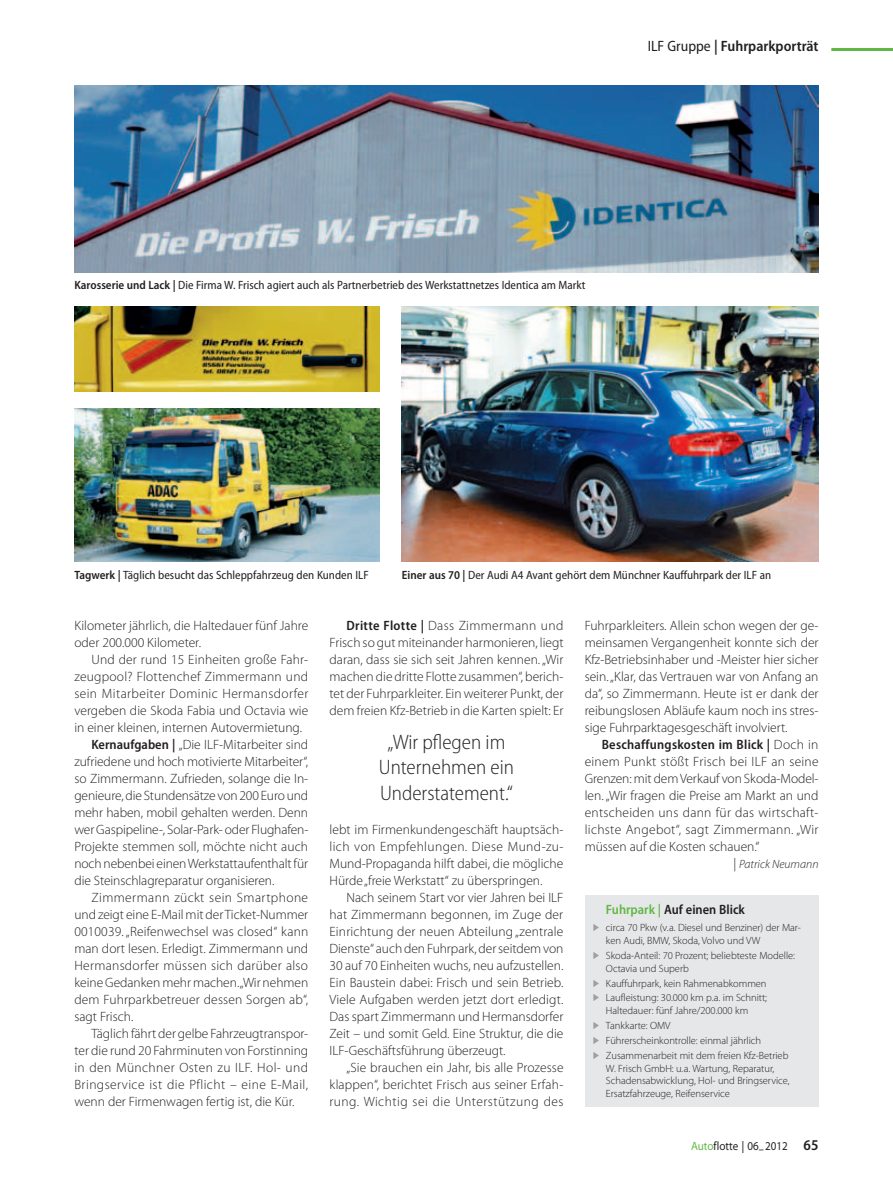
<style>
.page{position:relative;width:893px;height:1187px;background:#fff}
.page>*{position:absolute;margin:0;border:0;box-sizing:border-box;transform-origin:0 0}
.t1{font:300 semi-condensed 21px/25.5px "Myriad Pro";color:#231f20;text-align:center}
.t2{font:600 semi-condensed 15px "Myriad Pro";color:#231f20}
.t3{font:300 13.5px/17px "Myriad Pro";color:#231f20;text-align:justify}
.t4{font:300 13.5px "Myriad Pro";letter-spacing:.03em;color:#231f20}
.t5{font:300 13.5px "Myriad Pro";letter-spacing:.02em;color:#231f20}
.t6{font:600 semi-condensed 13.5px "Myriad Pro";color:#231f20}
.t7{font:semi-condensed 12px "Myriad Pro";color:#231f20}
.t8{font:semi-expanded 12px "Myriad Pro";color:#231f20;scale:.85 1}
.t9{font:italic 300 12px "Myriad Pro";color:#231f20}
.t10{font:300 10.5px/12.8px "Myriad Pro";letter-spacing:-.005em;color:#231f20}
.s1{font-weight:400}
.s2{font-weight:600}
.s3{font-weight:600;font-stretch:semi-condensed}
.s4{font-style:normal;font-size:13.5px}
.s5{color:#60b745}
.s6{font-stretch:normal}
.s7{font-weight:600;font-stretch:semi-condensed;font-size:15px}
</style>
<div class="page">
<img style="left:402px;top:306px;width:417px;height:255px">
<img style="left:74px;top:306px;width:306px;height:85px">
<img style="left:74px;top:408px;width:306px;height:153px">
<img style="left:74px;top:85px;width:745px;height:187px">
<div style="left:585px;top:895px;width:234px;height:211px;background:#e6e7e9"></div>
<hr style="left:831px;top:48px;width:62px;height:3px;background:#60b745">
<p class="t2" style="left:648px;top:38px;width:172px"><span class="s1">ILF Gruppe</span> | Fuhrparkporträt</p>
<p class="t7" style="left:74px;top:279px;width:512px"><span class="s2">Karosserie und Lack |</span> Die Firma W. Frisch agiert auch als Partnerbetrieb des Werkstattnetzes Identica am Markt</p>
<p class="t7" style="left:74px;top:568px;width:296px"><span class="s2">Tagwerk |</span> Täglich besucht das Schleppfahrzeug den Kunden ILF</p>
<p class="t7" style="left:402px;top:568px;width:371px"><span class="s2">Einer aus 70 |</span> Der Audi A4 Avant gehört dem Münchner Kauffuhrpark der ILF an</p>
<p class="t3" style="left:74px;top:617px;width:235px">Kilometer jährlich, die Haltedauer fünf Jahre oder 200.000 Kilometer.</p>
<p class="t3" style="left:91px;top:651px;width:218px">Und der rund 15 Einheiten große Fahr-</p>
<p class="t5" style="left:74px;top:668px;width:235px">zeugpool? Flottenchef Zimmermann und</p>
<p class="t4" style="left:74px;top:685px;width:236px">sein Mitarbeiter Dominic Hermansdorfer</p>
<p class="t3" style="left:74px;top:702px;width:235px">vergeben die Skoda Fabia und Octavia wie</p>
<p class="t3" style="left:74px;top:719px;width:229px">in einer kleinen, internen Autovermietung.</p>
<p class="t3" style="left:91px;top:736px;width:218px"><span class="s3">Kernaufgaben |</span> „Die ILF-Mitarbeiter sind</p>
<p class="t3" style="left:74px;top:753px;width:235px">zufriedene und hoch motivierte Mitarbeiter“,</p>
<p class="t3" style="left:74px;top:770px;width:235px">so Zimmermann. Zufrieden, solange die In-</p>
<p class="t3" style="left:74px;top:787px;width:235px">genieure, die Stundensätze von 200 Euro und</p>
<p class="t3" style="left:74px;top:804px;width:235px">mehr haben, mobil gehalten werden. Denn</p>
<p class="t3" style="left:74px;top:821px;width:235px">wer Gaspipeline-, Solar-Park- oder Flughafen-</p>
<p class="t3" style="left:74px;top:838px;width:235px">Projekte stemmen soll, möchte nicht auch</p>
<p class="t3" style="left:74px;top:855px;width:235px">noch nebenbei einen Werkstattaufenthalt für</p>
<p class="t3" style="left:74px;top:872px;width:201px">die Steinschlagreparatur organisieren.</p>
<p class="t4" style="left:91px;top:890px;width:218px">Zimmermann zückt sein Smartphone</p>
<p class="t3" style="left:74px;top:906px;width:235px">und zeigt eine E-Mail mit der Ticket-Nummer</p>
<p class="t3" style="left:74px;top:923px;width:235px">0010039. „Reifenwechsel was closed“ kann</p>
<p class="t3" style="left:74px;top:940px;width:235px">man dort lesen. Erledigt. Zimmermann und</p>
<p class="t5" style="left:74px;top:958px;width:235px">Hermansdorfer müssen sich darüber also</p>
<p class="t3" style="left:74px;top:974px;width:235px">keine Gedanken mehr machen. „Wir nehmen</p>
<p class="t3" style="left:74px;top:991px;width:235px">dem Fuhrparkbetreuer dessen Sorgen ab“,</p>
<p class="t3" style="left:74px;top:1008px;width:61px">sagt Frisch.</p>
<p class="t3" style="left:91px;top:1025px;width:218px">Täglich fährt der gelbe Fahrzeugtranspor-</p>
<p class="t3" style="left:74px;top:1042px;width:235px">ter die rund 20 Fahrminuten von Forstinning</p>
<p class="t4" style="left:74px;top:1060px;width:235px">in den Münchner Osten zu ILF. Hol- und</p>
<p class="t4" style="left:74px;top:1077px;width:235px">Bringservice ist die Pflicht – eine E-Mail,</p>
<p class="t3" style="left:74px;top:1093px;width:221px">wenn der Firmenwagen fertig ist, die Kür.</p>
<p class="t3" style="left:330px;top:617px;width:236px;text-indent:17px"><span class="s3">Dritte Flotte |</span> Dass Zimmermann und Frisch so gut miteinander harmonieren, liegt daran, dass sie sich seit Jahren kennen. „Wir machen die dritte Flotte zusammen“, berich&shy;tet der Fuhrparkleiter. Ein weiterer Punkt, der dem freien Kfz-Betrieb in die Karten spielt: Er</p>
<p class="t3" style="left:585px;top:617px;width:235px">Fuhrparkleiters. Allein schon wegen der ge&shy;meinsamen Vergangenheit konnte sich der Kfz-Betriebsinhaber und -Meister hier sicher sein. „Klar, das Vertrauen war von Anfang an da“, so Zimmermann. Heute ist er dank der reibungslosen Abläufe kaum noch ins stres&shy;sige Fuhrparktagesgeschäft involviert.</p>
<p class="t3" style="left:585px;top:736px;width:235px;text-indent:17px"><span class="s3">Beschaffungskosten im Blick |</span> Doch in einem Punkt stößt Frisch bei ILF an seine Grenzen: mit dem Verkauf von Skoda-Model&shy;len. „Wir fragen die Preise am Markt an und entscheiden uns dann für das wirtschaft&shy;lichste Angebot“, sagt Zimmermann. „Wir müssen auf die Kosten schauen.“</p>
<p class="t9" style="left:733px;top:857px;width:87px"><span class="s4">|</span> Patrick Neumann</p>
<p class="t6" style="left:606px;top:902px;width:140px"><span class="s5">Fuhrpark |</span> Auf einen Blick</p>
<p class="t10" style="left:606px;top:921px;width:197px">circa 70 Pkw (v.a. Diesel und Benziner) der Mar&shy;ken Audi, BMW, Skoda, Volvo und VW</p>
<p class="t10" style="left:606px;top:949px;width:191px">Skoda-Anteil: 70 Prozent; beliebteste Modelle:<br>Octavia und Superb</p>
<p class="t10" style="left:606px;top:975px;width:163px;line-height:14.9px">Kauffuhrpark, kein Rahmenabkommen<br>Laufleistung: 30.000 km p.a. im Schnitt;</p>
<p class="t10" style="left:606px;top:1003px;width:184px;line-height:14.9px">Haltedauer: fünf Jahre/200.000 km Tankkarte: OMV<br>Führerscheinkontrolle: einmal jährlich Zusammenarbeit mit dem freien Kfz-Betrieb</p>
<p class="t10" style="left:606px;top:1061px;width:185px">W. Frisch GmbH: u.a. Wartung, Reparatur,<br>Schadensabwicklung, Hol- und Bringservice,<br>Ersatzfahrzeuge, Reifenservice</p>
<h1 class="t1" style="left:379px;top:729px;width:137px">„Wir pflegen im<br>Unternehmen ein<br>Understatement<span class="s6">.“</span></h1>
<p class="t3" style="left:330px;top:821px;width:235px">lebt im Firmenkundengeschäft hauptsäch&shy;lich von Empfehlungen. Diese Mund-zu-Mund-Propaganda hilft dabei, die mögliche Hürde „freie Werkstatt“ zu überspringen.</p>
<p class="t3" style="left:330px;top:889px;width:235px;text-indent:17px">Nach seinem Start vor vier Jahren bei ILF hat Zimmermann begonnen, im Zuge der Einrichtung der neuen Abteilung „zentrale Dienste“ auch den Fuhrpark, der seitdem von 30 auf 70 Einheiten wuchs, neu aufzustellen.<br>Ein Baustein dabei: Frisch und sein Betrieb.<br>Viele Aufgaben werden jetzt dort erledigt.<br>Das spart Zimmermann und Hermansdorfer Zeit – und somit Geld. Eine Struktur, die die ILF-Geschäftsführung überzeugt.</p>
<p class="t3" style="left:330px;top:1059px;width:235px;text-indent:17px">„Sie brauchen ein Jahr, bis alle Prozesse klappen“, berichtet Frisch aus seiner Erfah&shy;rung. Wichtig sei die Unterstützung des</p>
<p class="t8" style="left:691px;top:1139px;width:152px"><span class="s5">Auto</span>flotte | 06–2012 <span class="s7">65</span></p>
</div>
